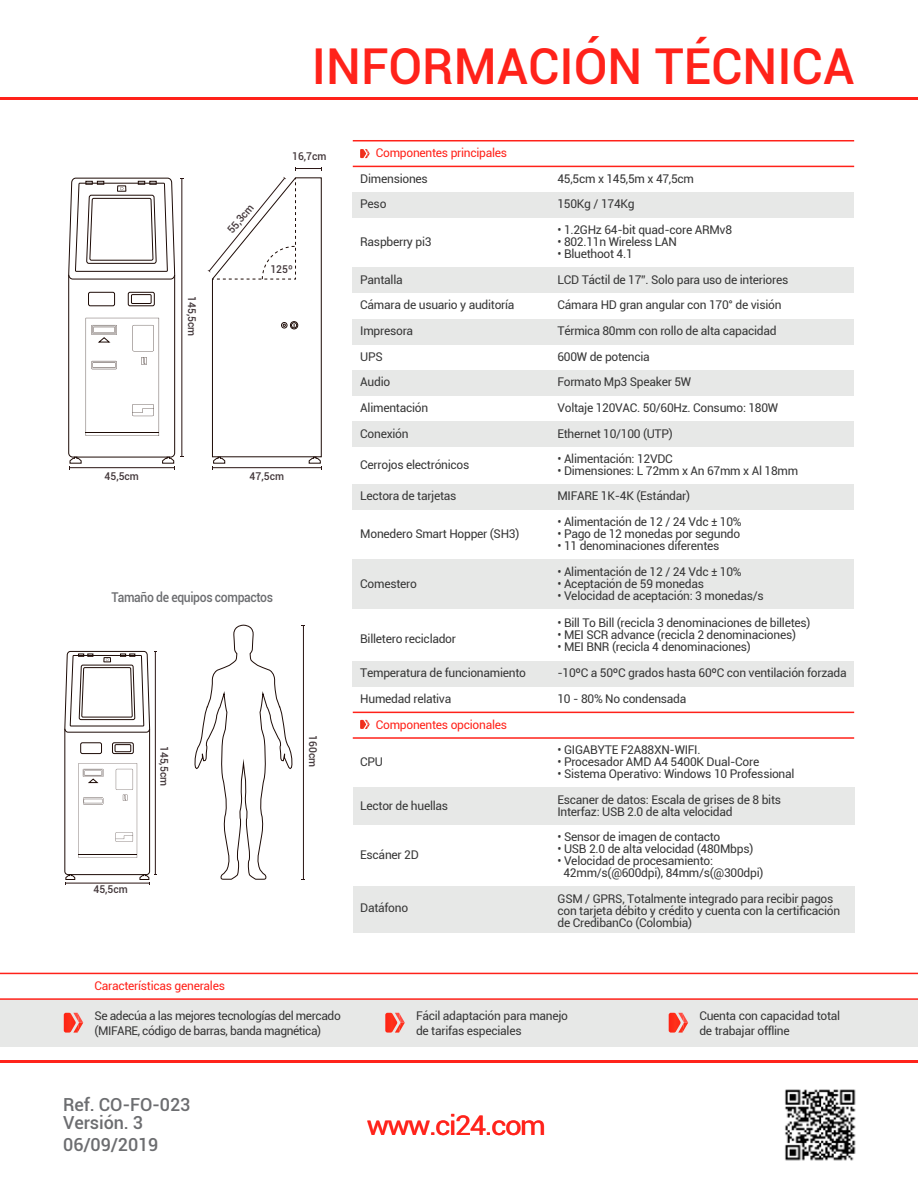
<style>
.page{position:relative;width:918px;height:1188px;background:#fff}
.page>*{position:absolute;margin:0;border:0;box-sizing:border-box;transform-origin:0 0}
.t1{font:500 49.5px "Roboto";color:#ff221a}
.t2{font:27px "Roboto";letter-spacing:-.055em;color:#ff231b;scale:1.09 1}
.t3{font:500 18px/18.6px "Roboto";letter-spacing:-.01em;color:#6c6d70}
.t4{font:500 13.5px "Roboto";letter-spacing:-.03em;color:#6c6d70;scale:.9 1}
.t5{font:12px/12px "Roboto";letter-spacing:-.02em;color:#373737}
.t6{font:12px "Roboto";letter-spacing:-.02em;color:#ff221a}
.t7{font:500 10.8px "Roboto";color:#44393c}
</style>
<div class="page">
<hr style="left:0;top:97px;width:918px;height:3px;background:#ff221a">
<hr style="left:0;top:1060px;width:918px;height:3px;background:#ff231b">
<div style="left:0;top:999px;width:918px;height:47px;background:#e7e8e7"></div>
<svg style="left:64px;top:1013px;width:19px;height:20px"></svg>
<svg style="left:385px;top:1013px;width:20px;height:20px"></svg>
<svg style="left:669px;top:1013px;width:19px;height:20px"></svg>
<hr style="left:0;top:998px;width:918px;height:2px;background:#ff221a">
<hr style="left:0;top:973px;width:918px;height:1px;background:#ff221a">
<div style="left:353px;top:788px;width:501px;height:37px;background:#e7e8e7"></div>
<div style="left:353px;top:886px;width:501px;height:47px;background:#e7e8e7"></div>
<div style="left:353px;top:192px;width:501px;height:26px;background:#e7e8e7"></div>
<div style="left:353px;top:267px;width:501px;height:26px;background:#e7e8e7"></div>
<div style="left:353px;top:319px;width:501px;height:25px;background:#e7e8e7"></div>
<div style="left:353px;top:370px;width:501px;height:26px;background:#e7e8e7"></div>
<div style="left:353px;top:661px;width:501px;height:26px;background:#e7e8e7"></div>
<div style="left:353px;top:421px;width:501px;height:26px;background:#e7e8e7"></div>
<div style="left:353px;top:484px;width:501px;height:26px;background:#e7e8e7"></div>
<div style="left:353px;top:560px;width:501px;height:49px;background:#e7e8e7"></div>
<hr style="left:353px;top:166px;width:501px;height:1px;background:#ff221a">
<hr style="left:353px;top:140px;width:501px;height:1px;background:#ff221a">
<hr style="left:353px;top:737px;width:501px;height:2px;background:#ff221a">
<hr style="left:353px;top:712px;width:501px;height:1px;background:#ff221a">
<svg style="left:360px;top:149px;width:10px;height:9px"></svg>
<svg style="left:360px;top:720px;width:10px;height:9px"></svg>
<svg style="left:194px;top:625px;width:99px;height:255px"></svg>
<svg style="left:68px;top:177px;width:115px;height:292px"></svg>
<svg style="left:65px;top:650px;width:92px;height:234px"></svg>
<hr style="left:303px;top:625px;width:1px;height:254px;background:#2a1513">
<svg style="left:295px;top:167px;width:27px;height:3px"></svg>
<svg style="left:208px;top:177px;width:114px;height:292px"></svg>
<img style="left:785px;top:1089px;width:71px;height:72px">
<h1 class="t1" style="left:312px;top:31px;width:544px">INFORMACIÓN TÉCNICA</h1>
<p class="t7" style="left:200px;top:296px;width:42px;rotate:90deg">145,5cm</p>
<p class="t7" style="left:224px;top:227px;width:36px;rotate:-51deg">55,3cm</p>
<p class="t7" style="left:292px;top:149px;width:36px">16,7cm</p>
<p class="t7" style="left:270px;top:261px;width:24px">125º</p>
<p class="t7" style="left:105px;top:468px;width:36px">45,5cm</p>
<p class="t7" style="left:250px;top:468px;width:36px">47,5cm</p>
<p class="t4" style="left:112px;top:588px;width:181px">Tamaño de equipos compactos</p>
<p class="t7" style="left:172px;top:746px;width:42px;rotate:90deg">145,5cm</p>
<p class="t7" style="left:94px;top:881px;width:36px">45,5cm</p>
<p class="t6" style="left:95px;top:978px;width:132px">Características generales</p>
<p class="t7" style="left:320px;top:735px;width:34px;rotate:90deg">160cm</p>
<p class="t6" style="left:376px;top:144px;width:133px">Componentes principales</p>
<p class="t5" style="left:360px;top:172px;width:69px">Dimensiones</p>
<p class="t5" style="left:360px;top:198px;width:28px">Peso</p>
<p class="t5" style="left:360px;top:235px;width:73px">Raspberry pi3</p>
<p class="t5" style="left:557px;top:172px;width:138px">45,5cm x 145,5m x 47,5cm</p>
<p class="t5" style="left:557px;top:198px;width:79px">150Kg / 174Kg</p>
<p class="t5" style="left:557px;top:223px;width:176px">• 1.2GHz 64-bit quad-core ARMv8</p>
<p class="t5" style="left:557px;top:235px;width:121px">• 802.11n Wireless LAN</p>
<p class="t5" style="left:557px;top:247px;width:77px">• Bluethoot 4.1</p>
<p class="t5" style="left:360px;top:273px;width:44px">Pantalla</p>
<p class="t5" style="left:557px;top:273px;width:232px">LCD Táctil de 17”. Solo para uso de interiores</p>
<p class="t5" style="left:360px;top:299px;width:156px">Cámara de usuario y auditoría</p>
<p class="t5" style="left:557px;top:299px;width:226px">Cámara HD gran angular con 170° de visión</p>
<p class="t5" style="left:360px;top:324px;width:54px">Impresora</p>
<p class="t5" style="left:557px;top:324px;width:221px">Térmica 80mm con rollo de alta capacidad</p>
<p class="t5" style="left:360px;top:350px;width:24px">UPS</p>
<p class="t5" style="left:557px;top:350px;width:94px">600W de potencia</p>
<p class="t5" style="left:360px;top:376px;width:31px">Audio</p>
<p class="t5" style="left:557px;top:376px;width:135px">Formato Mp3 Speaker 5W</p>
<p class="t5" style="left:360px;top:401px;width:69px">Alimentación</p>
<p class="t5" style="left:557px;top:401px;width:222px">Voltaje 120VAC. 50/60Hz. Consumo: 180W</p>
<p class="t5" style="left:360px;top:427px;width:50px">Conexión</p>
<p class="t5" style="left:557px;top:427px;width:117px">Ethernet 10/100 (UTP)</p>
<p class="t5" style="left:360px;top:458px;width:111px">Cerrojos electrónicos</p>
<p class="t5" style="left:557px;top:453px;width:117px">• Alimentación: 12VDC</p>
<p class="t5" style="left:557px;top:465px;width:242px">• Dimensiones: L 72mm x An 67mm x Al 18mm</p>
<p class="t5" style="left:360px;top:490px;width:98px">Lectora de tarjetas</p>
<p class="t5" style="left:557px;top:490px;width:134px">MIFARE 1K-4K (Estándar)</p>
<p class="t5" style="left:360px;top:527px;width:161px">Monedero Smart Hopper (SH3)</p>
<p class="t5" style="left:360px;top:577px;width:58px">Comestero</p>
<p class="t5" style="left:360px;top:633px;width:97px">Billetero reciclador</p>
<p class="t5" style="left:557px;top:515px;width:186px">• Alimentación de 12 / 24 Vdc ± 10%</p>
<p class="t5" style="left:557px;top:527px;width:184px">• Pago de 12 monedas por segundo</p>
<p class="t5" style="left:557px;top:539px;width:163px">• 11 denominaciones diferentes</p>
<p class="t5" style="left:557px;top:565px;width:186px">• Alimentación de 12 / 24 Vdc ± 10%</p>
<p class="t5" style="left:557px;top:577px;width:148px">• Aceptación de 59 monedas</p>
<p class="t5" style="left:557px;top:589px;width:208px">• Velocidad de aceptación: 3 monedas/s</p>
<p class="t5" style="left:557px;top:616px;width:255px">• Bill To Bill (recicla 3 denominaciones de billetes)</p>
<p class="t5" style="left:557px;top:628px;width:240px">• MEI SCR advance (recicla 2 denominaciones)</p>
<p class="t5" style="left:557px;top:640px;width:195px">• MEI BNR (recicla 4 denominaciones)</p>
<p class="t5" style="left:360px;top:667px;width:167px">Temperatura de funcionamiento</p>
<p class="t5" style="left:557px;top:667px;width:291px">-10ºC a 50ºC grados hasta 60ºC con ventilación forzada</p>
<p class="t5" style="left:360px;top:692px;width:93px">Humedad relativa</p>
<p class="t5" style="left:557px;top:692px;width:130px">10 - 80% No condensada</p>
<p class="t6" style="left:376px;top:716px;width:133px">Componentes opcionales</p>
<p class="t5" style="left:360px;top:756px;width:24px">CPU</p>
<p class="t5" style="left:557px;top:744px;width:145px">• GIGABYTE F2A88XN-WIFI.</p>
<p class="t5" style="left:557px;top:756px;width:203px">• Procesador AMD A4 5400K Dual-Core</p>
<p class="t5" style="left:557px;top:768px;width:239px">• Sistema Operativo: Windows 10 Professional</p>
<p class="t5" style="left:360px;top:799px;width:89px">Lector de huellas</p>
<p class="t5" style="left:557px;top:793px;width:225px">Escaner de datos: Escala de grises de 8 bits<br>Interfaz: USB 2.0 de alta velocidad</p>
<p class="t5" style="left:360px;top:849px;width:60px">Escáner 2D</p>
<p class="t5" style="left:557px;top:830px;width:164px">• Sensor de imagen de contacto</p>
<p class="t5" style="left:557px;top:842px;width:197px">• USB 2.0 de alta velocidad (480Mbps)</p>
<p class="t5" style="left:563px;top:854px;width:201px;text-indent:-6px">• Velocidad de procesamiento:<br>42mm/s(@600dpi), 84mm/s(@300dpi)</p>
<p class="t5" style="left:360px;top:902px;width:49px">Datáfono</p>
<p class="t5" style="left:557px;top:892px;width:284px">GSM / GPRS, Totalmente integrado para recibir pagos con tarjeta débito y crédito y cuenta con la certificación de CredibanCo (Colombia)</p>
<p class="t5" style="left:95px;top:1007px;width:248px;line-height:15px">Se adecúa a las mejores tecnologías del mercado (MIFARE, código de barras, banda magnética)</p>
<p class="t5" style="left:416px;top:1007px;width:154px;line-height:15px">Fácil adaptación para manejo de tarifas especiales</p>
<p class="t5" style="left:699px;top:1007px;width:142px;line-height:15px">Cuenta con capacidad total de trabajar offline</p>
<h3 class="t3" style="left:63px;top:1095px;width:129px">Ref. CO-FO-023<br>Versión. 3</h3>
<h3 class="t3" style="left:63px;top:1134px;width:97px">06/09/2019</h3>
<h2 class="t2" style="left:367px;top:1107px;width:166px">www.ci24.com</h2>
</div>
